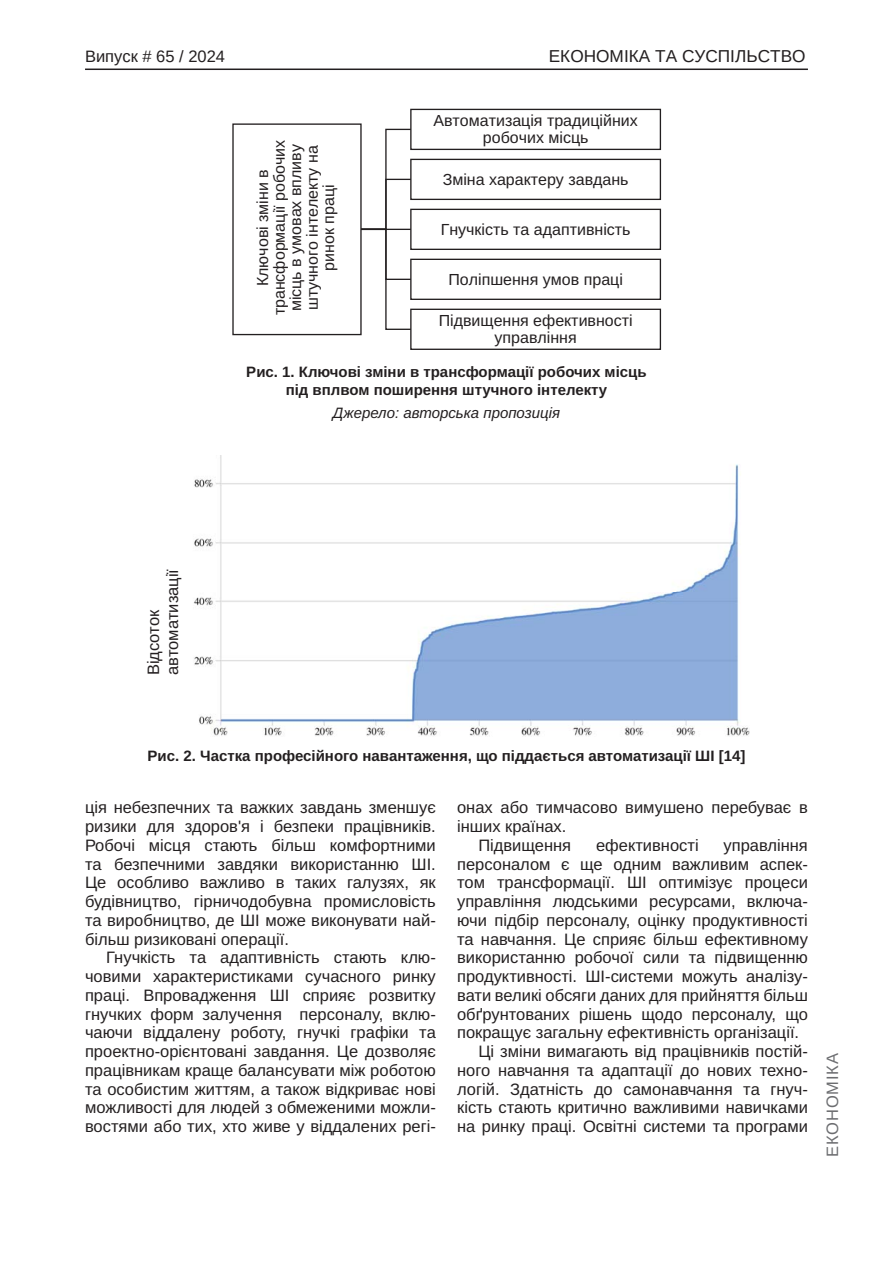
<style>
.page{position:relative;width:893px;height:1263px;background:#fff}
.page>*{position:absolute;margin:0;border:0;box-sizing:border-box;transform-origin:0 0}
.t1{font:17.25px "Arimo";color:#231f20}
.Текст_основной_G{font:16.5px/18.8px "Arimo";color:#231f20;text-align:justify}
.t2{font:16.5px "Arimo";color:#231f20}
.t3{font:16.5px "Arimo";letter-spacing:.05em;color:#6c6d70}
.t4{font:16.05px/16.5px "Arimo Roman";color:#231f20;text-align:center}
.Рисунок_N{font:700 15px "Arimo";color:#231f20}
.Джерело{font:italic 15px "Arimo";color:#231f20}
</style>
<div class="page">
<hr style="left:85px;top:69px;width:723px;height:1px;background:#231f20">
<svg style="left:362px;top:128px;width:50px;height:202px"></svg>
<img style="left:234px;top:123px;width:124px;height:2px">
<div style="left:410px;top:109px;width:251px;height:41px;border:1px solid #231f20"></div>
<img style="left:411px;top:110px;width:249px;height:38px">
<div style="left:410px;top:159px;width:251px;height:41px;border:1px solid #231f20"></div>
<img style="left:411px;top:160px;width:249px;height:38px">
<div style="left:410px;top:209px;width:251px;height:41px;border:1px solid #231f20"></div>
<img style="left:411px;top:210px;width:249px;height:38px">
<div style="left:410px;top:259px;width:251px;height:41px;border:1px solid #231f20"></div>
<img style="left:411px;top:260px;width:249px;height:38px">
<div style="left:410px;top:309px;width:251px;height:41px;border:1px solid #231f20"></div>
<img style="left:411px;top:310px;width:249px;height:38px">
<img style="left:464px;top:183px;width:198px;height:17px">
<img style="left:194px;top:455px;width:545px;height:150px">
<svg style="left:194px;top:605px;width:555px;height:131px"></svg>
<p class="t2" style="left:85px;top:47px;width:142px">Випуск # 65 / 2024</p>
<p class="t1" style="left:549px;top:47px;width:258px">ЕКОНОМІКА ТА СУСПІЛЬСТВО</p>
<p class="t4" style="left:255px;top:315px;width:177px;rotate:-90deg">Ключові зміни в трансформації робочих місць в умовах впливу штучного інтелекту на ринок праці</p>
<p class="t4" style="left:433px;top:113px;width:206px">Автоматизація традиційних робочих місць</p>
<p class="t4" style="left:443px;top:171px;width:187px">Зміна характеру завдань</p>
<p class="t4" style="left:441px;top:221px;width:191px">Гнучкість та адаптивність</p>
<p class="t4" style="left:448px;top:271px;width:176px">Поліпшення умов праці</p>
<p class="t4" style="left:439px;top:313px;width:195px">Підвищення ефективності управління</p>
<p class="Рисунок_N" style="left:246px;top:361px;width:402px">Рис. 1. Ключові зміни в трансформації робочих місць</p>
<p class="Рисунок_N" style="left:286px;top:380px;width:323px">під вплвом поширення штучного інтелекту</p>
<p class="Джерело" style="left:333px;top:403px;width:229px">Джерело: авторська пропозиція</p>
<p class="Текст_основной_G" style="left:144px;top:675px;width:108px;rotate:-90deg">Відсоток автоматизації</p>
<p class="Рисунок_N" style="left:148px;top:746px;width:599px">Рис. 2. Частка професійного навантаження, що піддається автоматизації ШІ [14]</p>
<p class="Текст_основной_G" style="left:85px;top:798px;width:352px">ція небезпечних та важких завдань зменшує ризики для здоров'я і безпеки працівників.<br>Робочі місця стають більш комфортними та безпечними завдяки використанню ШІ.<br>Це особливо важливо в таких галузях, як будівництво, гірничодобувна промисловість та виробництво, де ШІ може виконувати най&shy;більш ризиковані операції.</p>
<p class="Текст_основной_G" style="left:85px;top:948px;width:352px;text-indent:21px">Гнучкість та адаптивність стають клю&shy;човими характеристиками сучасного ринку праці. Впровадження ШІ сприяє розвитку гнучких форм залучення персоналу, вклю&shy;чаючи віддалену роботу, гнучкі графіки та проектно-орієнтовані завдання. Це дозволяє працівникам краще балансувати між роботою та особистим життям, а також відкриває нові можливості для людей з обмеженими можли&shy;востями або тих, хто живе у віддалених регі-</p>
<p class="Текст_основной_G" style="left:457px;top:798px;width:352px">онах або тимчасово вимушено перебуває в інших країнах.</p>
<p class="Текст_основной_G" style="left:478px;top:836px;width:94px">Підвищення</p>
<p class="Текст_основной_G" style="left:596px;top:836px;width:104px">ефективності</p>
<p class="Текст_основной_G" style="left:457px;top:836px;width:352px;text-indent:266px">управління персоналом є ще одним важливим аспек&shy;том трансформації. ШІ оптимізує процеси управління людськими ресурсами, включа&shy;ючи підбір персоналу, оцінку продуктивності та навчання. Це сприяє більш ефективному використанню робочої сили та підвищенню продуктивності. ШІ-системи можуть аналізу&shy;вати великі обсяги даних для прийняття більш обґрунтованих рішень щодо персоналу, що покращує загальну ефективність організації.</p>
<p class="Текст_основной_G" style="left:457px;top:1042px;width:352px;text-indent:21px">Ці зміни вимагають від працівників постій&shy;ного навчання та адаптації до нових техно&shy;логій. Здатність до самонавчання та гнуч&shy;кість стають критично важливими навичками на ринку праці. Освітні системи та програми</p>
<p class="t3" style="left:823px;top:1157px;width:105px;rotate:-90deg">ЕКОНОМІКА</p>
</div>
